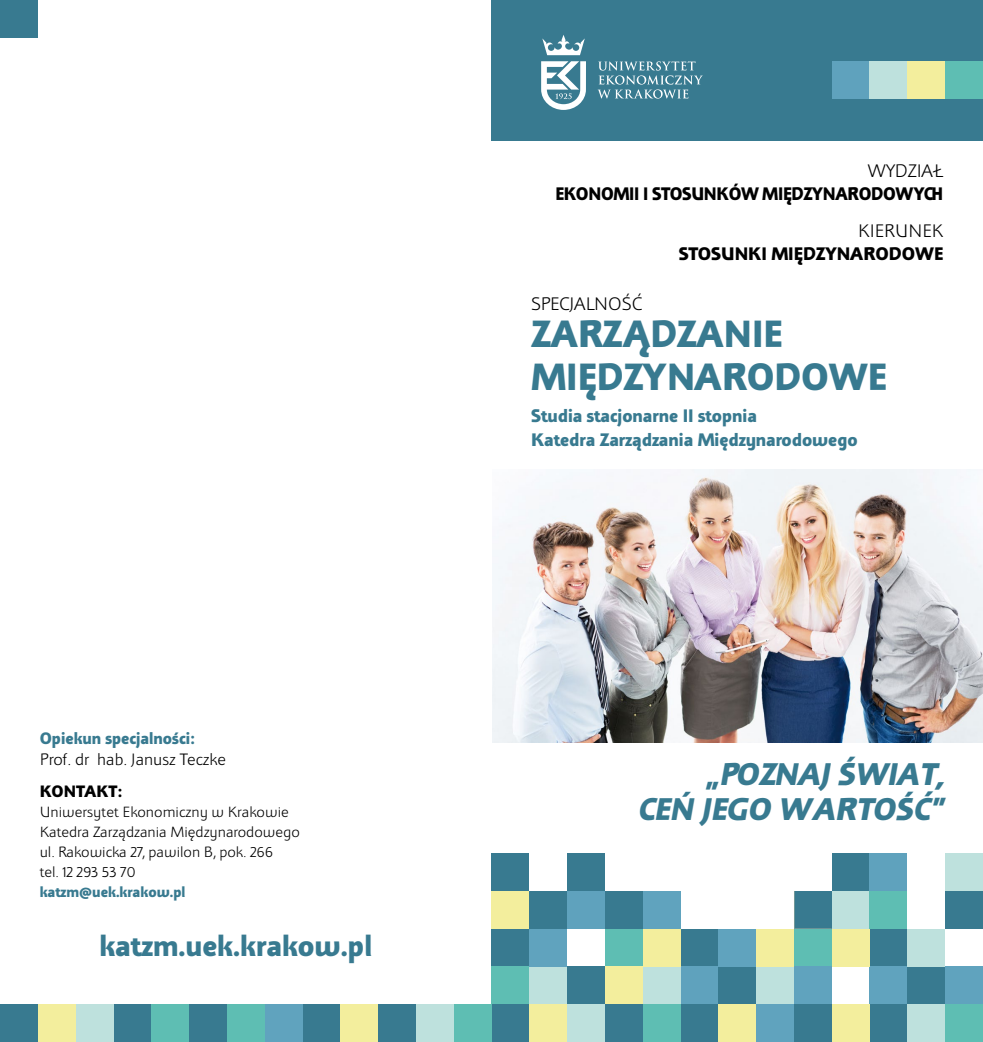
<style>
.page{position:relative;width:983px;height:1042px;background:#fff}
.page>*{position:absolute;margin:0;border:0;box-sizing:border-box;transform-origin:0 0}
.t1{font:700 40.25px/43.8px "Apolonia Nova OT";color:#387a90}
.t2{font:italic 700 33.25px "Apolonia Nova OT";color:#387a90}
.t3{font:700 31.5px "Apolonia Nova OT";color:#387a90}
.t4{font:700 19.25px "Apolonia Nova OT";color:#387a90}
.t5{font:700 19.25px "Apolonia Nova OT";letter-spacing:-.015em;color:#000;scale:.95 1}
.t6{font:19.25px "Apolonia Nova Lekka OT";color:#000}
.t7{font:700 19.25px "Apolonia Nova OT";letter-spacing:-.015em;color:#000}
.t8{font:17.5px "Apolonia Nova Lekka OT";color:#000}
.t9{font:700 17.5px "Apolonia Nova OT";color:#387a90}
.t10{font:700 17.5px "Apolonia Nova OT";color:#000}
.t11{font:15.75px "Apolonia Nova Lekka OT";color:#000}
.t12{font:700 15.75px "Apolonia Nova OT";color:#387a90}
</style>
<div class="page">
<img style="left:492px;top:470px;width:490px;height:272px">
<div style="left:491px;top:0;width:491px;height:140px;background:#387a90"></div>
<div style="left:491px;top:853px;width:38px;height:38px;background:#387a90"></div>
<div style="left:529px;top:891px;width:38px;height:37px;background:#387a90"></div>
<div style="left:944px;top:891px;width:38px;height:37px;background:#387a90"></div>
<div style="left:491px;top:928px;width:38px;height:38px;background:#387a90"></div>
<div style="left:680px;top:928px;width:38px;height:38px;background:#387a90"></div>
<div style="left:567px;top:966px;width:37px;height:38px;background:#387a90"></div>
<div style="left:718px;top:966px;width:38px;height:38px;background:#387a90"></div>
<div style="left:907px;top:966px;width:37px;height:38px;background:#387a90"></div>
<div style="left:831px;top:853px;width:38px;height:38px;background:#387a90"></div>
<div style="left:869px;top:928px;width:38px;height:38px;background:#387a90"></div>
<div style="left:604px;top:891px;width:38px;height:37px;background:#387a90"></div>
<div style="left:0;top:0;width:38px;height:38px;background:#387a90"></div>
<div style="left:0;top:1004px;width:38px;height:38px;background:#387a90"></div>
<div style="left:189px;top:1004px;width:38px;height:38px;background:#387a90"></div>
<div style="left:378px;top:1004px;width:38px;height:38px;background:#387a90"></div>
<div style="left:302px;top:1004px;width:38px;height:38px;background:#387a90"></div>
<div style="left:113px;top:1004px;width:38px;height:38px;background:#387a90"></div>
<div style="left:491px;top:1004px;width:38px;height:38px;background:#387a90"></div>
<div style="left:680px;top:1004px;width:38px;height:38px;background:#387a90"></div>
<div style="left:869px;top:1004px;width:38px;height:38px;background:#387a90"></div>
<div style="left:793px;top:1004px;width:38px;height:38px;background:#387a90"></div>
<div style="left:604px;top:1004px;width:38px;height:38px;background:#387a90"></div>
<svg style="left:794px;top:891px;width:37px;height:37px"></svg>
<svg style="left:597px;top:61px;width:105px;height:38px"></svg>
<svg style="left:542px;top:35px;width:42px;height:20px"></svg>
<svg style="left:541px;top:61px;width:45px;height:49px"></svg>
<div style="left:680px;top:966px;width:38px;height:38px;background:#5fa2bd"></div>
<div style="left:869px;top:853px;width:38px;height:38px;background:#5fa2bd"></div>
<div style="left:567px;top:891px;width:37px;height:37px;background:#5fa2bd"></div>
<div style="left:831px;top:61px;width:38px;height:38px;background:#5fa2bd"></div>
<div style="left:227px;top:1004px;width:37px;height:38px;background:#5ebeb3"></div>
<div style="left:944px;top:853px;width:38px;height:38px;background:#bee1dd"></div>
<div style="left:831px;top:891px;width:38px;height:37px;background:#bee1dd"></div>
<div style="left:907px;top:928px;width:37px;height:38px;background:#bee1dd"></div>
<div style="left:529px;top:966px;width:38px;height:38px;background:#bee1dd"></div>
<div style="left:642px;top:966px;width:38px;height:38px;background:#bee1dd"></div>
<div style="left:869px;top:61px;width:38px;height:38px;background:#bee1dd"></div>
<div style="left:756px;top:966px;width:37px;height:38px;background:#bee1dd"></div>
<div style="left:76px;top:1004px;width:37px;height:38px;background:#bee1dd"></div>
<div style="left:416px;top:1004px;width:37px;height:38px;background:#bee1dd"></div>
<div style="left:567px;top:1004px;width:37px;height:38px;background:#bee1dd"></div>
<div style="left:907px;top:1004px;width:37px;height:38px;background:#bee1dd"></div>
<div style="left:869px;top:891px;width:38px;height:37px;background:#5ebeb3"></div>
<div style="left:793px;top:928px;width:38px;height:38px;background:#5ebeb3"></div>
<div style="left:491px;top:966px;width:38px;height:38px;background:#5ebeb3"></div>
<div style="left:604px;top:928px;width:38px;height:38px;background:#5ebeb3"></div>
<div style="left:944px;top:61px;width:38px;height:38px;background:#5ebeb3"></div>
<div style="left:151px;top:1004px;width:38px;height:38px;background:#5ebeb3"></div>
<div style="left:453px;top:1004px;width:38px;height:38px;background:#5ebeb3"></div>
<div style="left:642px;top:1004px;width:38px;height:38px;background:#5ebeb3"></div>
<div style="left:944px;top:1004px;width:38px;height:38px;background:#5ebeb3"></div>
<div style="left:793px;top:966px;width:38px;height:38px;background:#60a3be"></div>
<div style="left:642px;top:891px;width:38px;height:37px;background:#60a3be"></div>
<div style="left:944px;top:966px;width:38px;height:38px;background:#60a3be"></div>
<div style="left:718px;top:928px;width:38px;height:38px;background:#60a3be"></div>
<div style="left:869px;top:966px;width:38px;height:38px;background:#60a3be"></div>
<div style="left:567px;top:853px;width:37px;height:38px;background:#387a90"></div>
<div style="left:529px;top:928px;width:38px;height:38px;background:#60a3be"></div>
<div style="left:264px;top:1004px;width:38px;height:38px;background:#60a3be"></div>
<div style="left:756px;top:1004px;width:37px;height:38px;background:#60a3be"></div>
<div style="left:491px;top:891px;width:38px;height:37px;background:#f3ee9d"></div>
<div style="left:756px;top:928px;width:37px;height:38px;background:#f3ee9d"></div>
<div style="left:831px;top:928px;width:38px;height:38px;background:#f3ee9d"></div>
<div style="left:604px;top:966px;width:38px;height:38px;background:#f3ee9d"></div>
<div style="left:642px;top:928px;width:38px;height:38px;background:#f3ee9d"></div>
<div style="left:907px;top:61px;width:37px;height:38px;background:#f3ee9d"></div>
<div style="left:38px;top:1004px;width:38px;height:38px;background:#f3ee9d"></div>
<div style="left:340px;top:1004px;width:38px;height:38px;background:#f3ee9d"></div>
<div style="left:718px;top:1004px;width:38px;height:38px;background:#f3ee9d"></div>
<div style="left:529px;top:1004px;width:38px;height:38px;background:#f3ee9d"></div>
<div style="left:831px;top:1004px;width:38px;height:38px;background:#f3ee9d"></div>
<p class="t9" style="left:40px;top:728px;width:157px">Opiekun specjalności:</p>
<p class="t8" style="left:40px;top:750px;width:188px">Prof. dr hab. Janusz Teczke</p>
<p class="t10" style="left:40px;top:782px;width:84px">KONTAKT:</p>
<p class="t11" style="left:40px;top:803px;width:250px">Uniwersytet Ekonomiczny w Krakowie</p>
<p class="t11" style="left:40px;top:823px;width:262px">Katedra Zarządzania Międzynarodowego</p>
<p class="t11" style="left:40px;top:843px;width:234px">ul. Rakowicka 27, pawilon B, pok. 266</p>
<p class="t11" style="left:40px;top:863px;width:98px">tel. 12 293 53 70</p>
<p class="t12" style="left:40px;top:882px;width:147px">katzm@uek.krakow.pl</p>
<p class="t3" style="left:99px;top:928px;width:274px">katzm.uek.krakow.pl</p>
<p class="t6" style="left:867px;top:160px;width:77px">WYDZIAŁ</p>
<p class="t5" style="left:555px;top:183px;width:409px">EKONOMII I STOSUNKÓW MIĘDZYNARODOWYCH</p>
<p class="t6" style="left:858px;top:221px;width:86px">KIERUNEK</p>
<p class="t7" style="left:678px;top:243px;width:266px">STOSUNKI MIĘDZYNARODOWE</p>
<p class="t6" style="left:531px;top:293px;width:113px">SPECJALNOŚĆ</p>
<p class="t1" style="left:531px;top:313px;width:357px">ZARZĄDZANIE<br>MIĘDZYNARODOWE</p>
<p class="t4" style="left:531px;top:405px;width:227px">Studia stacjonarne II stopnia</p>
<p class="t4" style="left:531px;top:428px;width:328px">Katedra Zarządzania Międzynarodowego</p>
<p class="t2" style="left:705px;top:755px;width:240px">„POZNAJ ŚWIAT,</p>
<p class="t2" style="left:637px;top:790px;width:307px">CEŃ JEGO WARTOŚĆ”</p>
</div>
